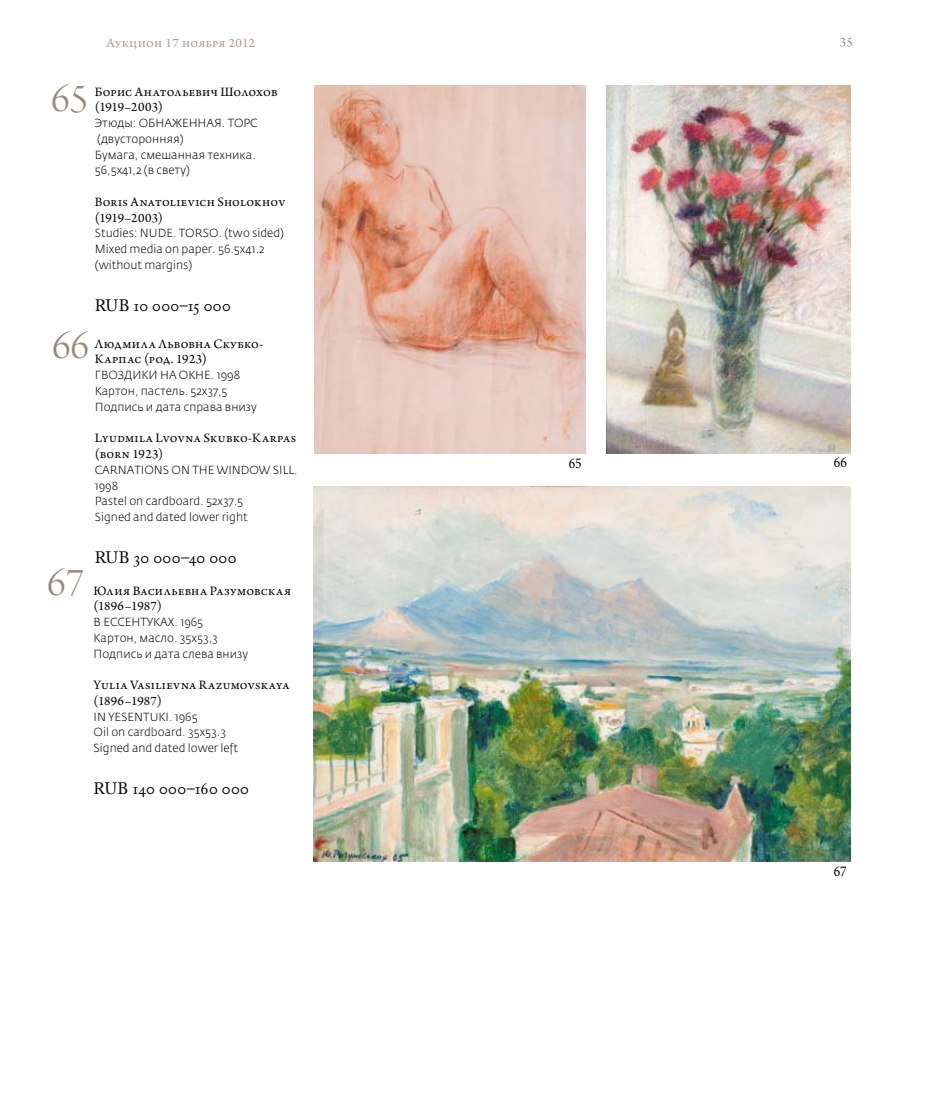
<style>
.page{position:relative;width:936px;height:1106px;background:#fff}
.page>*{position:absolute;margin:0;border:0;box-sizing:border-box;transform-origin:0 0}
.t1{font:42px "Arno Pro Light Display";color:#9a887b}
.t2{font:16.5px "Adobe Caslon Regular SC";letter-spacing:.02em;color:#000}
.t3{font:15px "Minion Pro";color:#000;scale:.9 1}
.t4{font:13.5px/15.8px "Arno Pro";letter-spacing:.095em;color:#000}
.t5{font:13.5px/15.8px "Arno Pro";letter-spacing:.125em;color:#000}
.t6{font:13.5px/15.8px "Arno Pro";letter-spacing:.045em;color:#000}
.t7{font:13.5px "Arno Pro";letter-spacing:.055em;color:#ac9c92}
.t8{font:13.5px "Arno Pro";color:#9a887b}
.t9{font:300 11.7px/15.8px "Fedra Sans Pro";color:#000}
</style>
<div class="page">
<img style="left:606px;top:85px;width:244px;height:368px">
<img style="left:313px;top:486px;width:537px;height:375px">
<img style="left:315px;top:85px;width:270px;height:368px">
<h1 class="t1" style="left:51px;top:76px;width:38px">65</h1>
<p class="t7" style="left:106px;top:35px;width:150px">Аукцион 17 ноября 2012</p>
<p class="t8" style="left:839px;top:34px;width:14px">35</p>
<p class="t6" style="left:95px;top:84px;width:184px">Борис Анатольевич Шолохов (1919–2003)</p>
<p class="t9" style="left:95px;top:115px;width:164px">Этюды: ОБНАЖЕННАЯ. ТОРС (двусторонняя)<br>Бумага, смешанная техника.<br>56,5х41,2 (в свету)</p>
<p class="t5" style="left:95px;top:195px;width:191px">Boris Anatolievich Sholokhov (1919–2003)</p>
<p class="t9" style="left:95px;top:225px;width:191px">Studies: NUDE. TORSO. (two sided)<br>Mixed media on paper. 56.5x41.2 (without margins)</p>
<h2 class="t2" style="left:95px;top:296px;width:137px">RUB 10 000–15 000</h2>
<h1 class="t1" style="left:52px;top:323px;width:38px">66</h1>
<p class="t4" style="left:95px;top:336px;width:169px">Людмила Львовна Скубко-<br>Карпас (род. 1923)</p>
<p class="t9" style="left:95px;top:367px;width:163px">ГВОЗДИКИ НА ОКНЕ. 1998<br>Картон, пастель. 52х37,5<br>Подпись и дата справа внизу</p>
<p class="t4" style="left:95px;top:431px;width:203px">Lyudmila Lvovna Skubko-Karpas (born 1923)</p>
<p class="t9" style="left:95px;top:462px;width:204px">CARNATIONS ON THE WINDOW SILL.<br>1998<br>Pastel on cardboard. 52x37.5<br>Signed and dated lower right</p>
<h2 class="t2" style="left:95px;top:548px;width:143px">RUB 30 000–40 000</h2>
<h1 class="t1" style="left:47px;top:559px;width:38px">67</h1>
<p class="t4" style="left:94px;top:583px;width:198px">Юлия Васильевна Разумовская (1896–1987)</p>
<p class="t9" style="left:94px;top:614px;width:156px">В ЕССЕНТУКАХ. 1965<br>Картон, масло. 35х53,3<br>Подпись и дата слева внизу</p>
<p class="t5" style="left:94px;top:678px;width:196px">Yulia Vasilievna Razumovskaya (1896–1987)</p>
<p class="t9" style="left:94px;top:708px;width:146px">IN YESENTUKI. 1965<br>Oil on cardboard. 35x53.3<br>Signed and dated lower left</p>
<h2 class="t2" style="left:94px;top:779px;width:157px">RUB 140 000–160 000</h2>
<p class="t3" style="left:569px;top:453px;width:16px">65</p>
<p class="t3" style="left:833px;top:452px;width:16px">66</p>
<p class="t3" style="left:833px;top:860px;width:16px">67</p>
</div>
